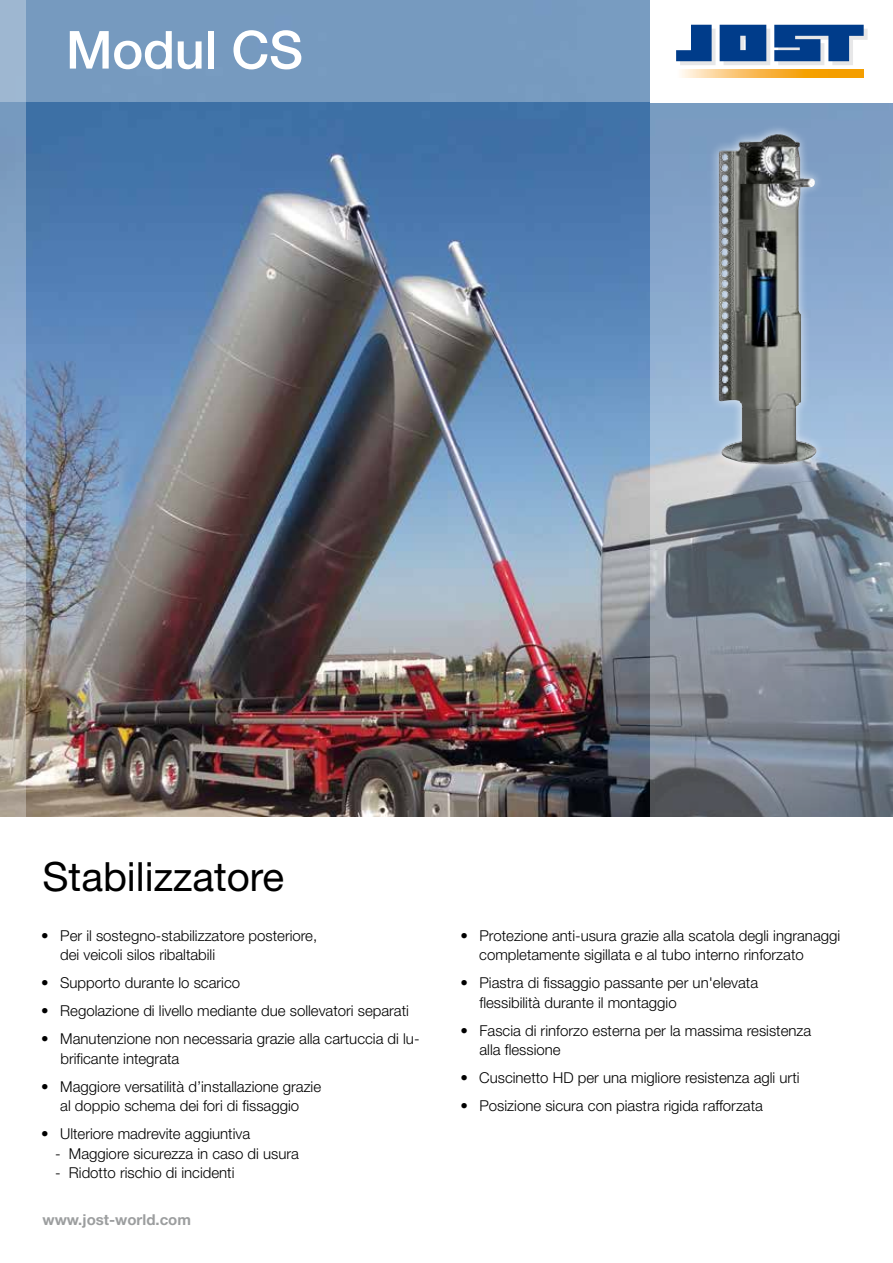
<style>
.page{position:relative;width:893px;height:1263px;background:#fff}
.page>*{position:absolute;margin:0;border:0;box-sizing:border-box;transform-origin:0 0}
.t1{font:500 52.5px "Helvetica Neue LT Pro";letter-spacing:-.005em;color:#fff}
.t2{font:40.35px "Helvetica Neue LT Pro";color:#000}
.t3{font:300 15px/19.5px "Helvetica Neue LT Pro";color:#000}
.t4{font:700 15px "Helvetica Neue LT Pro";color:#9c9e9f}
</style>
<div class="page">
<img style="left:26px;top:102px;width:625px;height:714px">
<div style="left:0;top:0;width:653px;height:102px;background:#769abf"></div>
<svg style="left:0;top:0;width:26px;height:816px"></svg>
<svg style="left:651px;top:103px;width:242px;height:714px"></svg>
<div style="left:651px;top:0;width:242px;height:102px;background:#fff"></div>
<svg style="left:681px;top:69px;width:182px;height:8px"></svg>
<svg style="left:676px;top:25px;width:192px;height:40px"></svg>
<div style="left:709px;top:124px;width:116px;height:350px;background:#fff;opacity:.75"></div>
<img style="left:718px;top:134px;width:98px;height:331px">
<h1 class="t1" style="left:66px;top:18px;width:239px">Modul CS</h1>
<h2 class="t2" style="left:43px;top:852px;width:243px">Stabilizzatore</h2>
<p class="t3" style="left:60px;top:925px;width:259px;text-indent:-19px">• Per il sostegno-stabilizzatore posteriore, dei veicoli silos ribaltabili</p>
<p class="t3" style="left:41px;top:973px;width:201px">• Supporto durante lo scarico</p>
<p class="t3" style="left:41px;top:1001px;width:369px">• Regolazione di livello mediante due sollevatori separati</p>
<p class="t3" style="left:60px;top:1029px;width:361px;text-indent:-19px">• Manutenzione non necessaria grazie alla cartuccia di lu&shy;brificante integrata</p>
<p class="t3" style="left:41px;top:1076px;width:282px;text-align:center">• Maggiore versatilità d’installazione grazie al doppio schema dei fori di fissaggio</p>
<p class="t3" style="left:41px;top:1124px;width:211px">• Ulteriore madrevite aggiuntiva</p>
<p class="t3" style="left:55px;top:1143px;width:245px">- Maggiore sicurezza in caso di usura</p>
<p class="t3" style="left:55px;top:1163px;width:181px">- Ridotto rischio di incidenti</p>
<p class="t4" style="left:43px;top:1210px;width:150px">www.jost-world.com</p>
<p class="t3" style="left:479px;top:925px;width:362px;text-indent:-19px">• Protezione anti-usura grazie alla scatola degli ingranaggi completamente sigillata e al tubo interno rinforzato</p>
<p class="t3" style="left:479px;top:973px;width:280px;text-indent:-19px">• Piastra di fissaggio passante per un'elevata flessibilità durante il montaggio</p>
<p class="t3" style="left:479px;top:1020px;width:333px;text-indent:-19px">• Fascia di rinforzo esterna per la massima resistenza alla flessione</p>
<p class="t3" style="left:460px;top:1068px;width:341px">• Cuscinetto HD per una migliore resistenza agli urti</p>
<p class="t3" style="left:460px;top:1096px;width:304px">• Posizione sicura con piastra rigida rafforzata</p>
</div>
